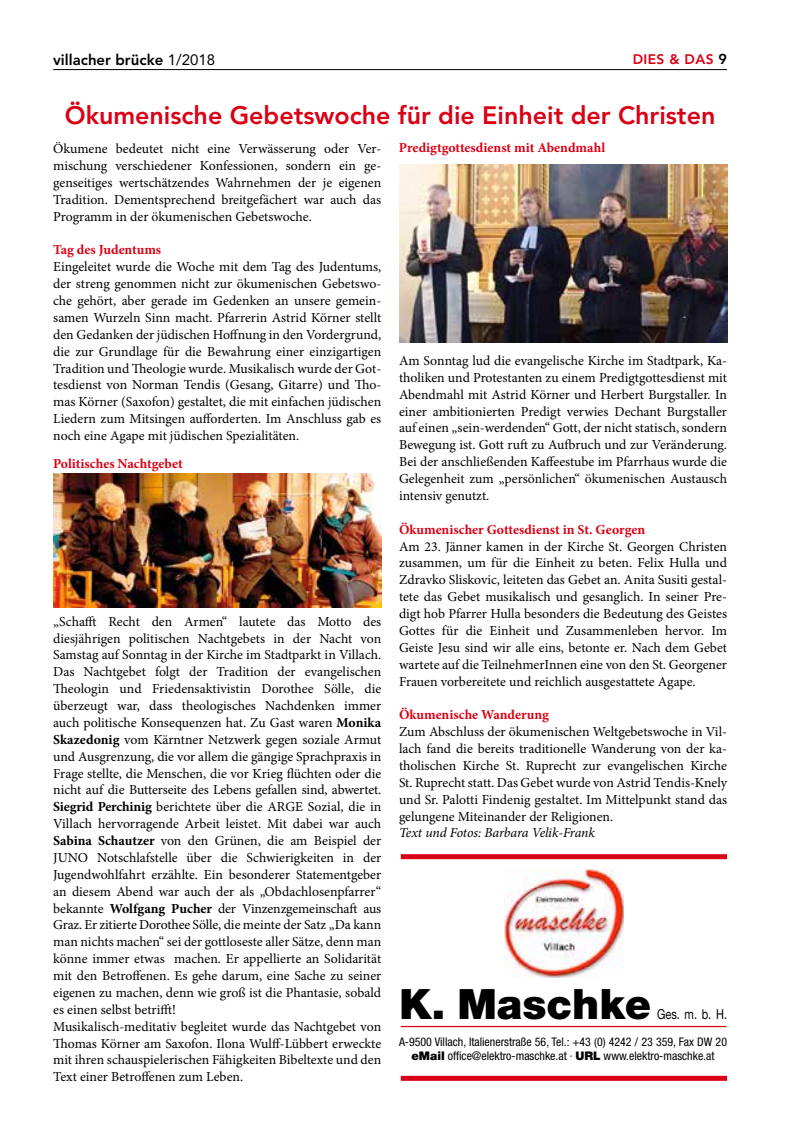
<style>
.page{position:relative;width:798px;height:1134px;background:#fff}
.page>*{position:absolute;margin:0;border:0;box-sizing:border-box;transform-origin:0 0}
.t1{font:900 41.88px "Helvetica Neue";color:#000}
.t2{font:800 25px "Avenir";color:#da0015}
.t3{font:800 15px "Avenir";color:#000}
.t4{font:13.75px/16.9px "Minion Pro";color:#000;text-align:justify}
.t5{font:700 13.75px "Minion Pro";color:#da0015}
.t6{font:italic 13.75px "Minion Pro";letter-spacing:-.015em;color:#000}
.t7{font:13.75px "Helvetica Neue";color:#000;scale:.8 1}
.t8{font:800 13.75px "Avenir";letter-spacing:.03em;color:#da0015}
.t9{font:condensed 11.88px/14.2px "Helvetica Neue";color:#000;text-align:center}
.s1{font-weight:400}
.s2{font-size:14.38px;color:#000}
.s3{font-weight:700}
.s4{font-weight:900;font-stretch:normal}
</style>
<div class="page">
<hr style="left:53px;top:69px;width:673px;height:1px;background:#000">
<img style="left:504px;top:869px;width:119px;height:108px">
<hr style="left:400px;top:1026px;width:326px;height:1px;background:#e20015">
<div style="left:400px;top:854px;width:326px;height:5px;background:#da0015"></div>
<div style="left:400px;top:1076px;width:326px;height:5px;background:#da0015"></div>
<img style="left:53px;top:474px;width:328px;height:133px">
<img style="left:399px;top:164px;width:327px;height:179px">
<p class="t3" style="left:53px;top:50px;width:163px">villacher brücke <span class="s1">1/2018</span></p>
<p class="t8" style="left:632px;top:51px;width:96px">DIES &amp; DAS <span class="s2">9</span></p>
<h2 class="t2" style="left:65px;top:101px;width:651px">Ökumenische Gebetswoche für die Einheit der Christen</h2>
<p class="t4" style="left:53px;top:140px;width:329px">Ökumene bedeutet nicht eine Verwässerung oder Ver&shy;mischung verschiedener Konfessionen, sondern ein ge&shy;genseitiges wertschätzendes Wahrnehmen der je eigenen Tradition. Dementsprechend breitgefächert war auch das Programm in der ökumenischen Gebetswoche.</p>
<p class="t5" style="left:53px;top:240px;width:109px">Tag des Judentums</p>
<p class="t4" style="left:53px;top:259px;width:329px">Eingeleitet wurde die Woche mit dem Tag des Judentums, der streng genommen nicht zur ökumenischen Gebetswo&shy;che gehört, aber gerade im Gedenken an unsere gemein&shy;samen Wurzeln Sinn macht. Pfarrerin Astrid Körner stellt den Gedanken der jüdischen Hoffnung in den Vordergrund, die zur Grundlage für die Bewahrung einer einzigartigen Tradition und Theologie wurde. Musikalisch wurde der Got&shy;tesdienst von Norman Tendis (Gesang, Gitarre) und Tho&shy;mas Körner (Saxofon) gestaltet, die mit einfachen jüdischen Liedern zum Mitsingen aufforderten. Im Anschluss gab es noch eine Agape mit jüdischen Spezialitäten.</p>
<p class="t5" style="left:53px;top:454px;width:131px">Politisches Nachtgebet</p>
<p class="t5" style="left:399px;top:138px;width:207px">Predigtgottesdienst mit Abendmahl</p>
<p class="t4" style="left:399px;top:352px;width:329px">Am Sonntag lud die evangelische Kirche im Stadtpark, Ka&shy;tholiken und Protestanten zu einem Predigtgottesdienst mit Abendmahl mit Astrid Körner und Herbert Burgstaller. In einer ambitionierten Predigt verwies Dechant Burgstaller auf einen „sein-werdenden“ Gott, der nicht statisch, sondern Bewegung ist. Gott ruft zu Aufbruch und zur Veränderung.<br>Bei der anschließenden Kaffeestube im Pfarrhaus wurde die Gelegenheit zum „persönlichen“ ökumenischen Austausch intensiv genutzt.</p>
<p class="t5" style="left:399px;top:520px;width:247px">Ökumenischer Gottesdienst in St. Georgen</p>
<p class="t4" style="left:399px;top:538px;width:329px">Am 23. Jänner kamen in der Kirche St. Georgen Christen zusammen, um für die Einheit zu beten. Felix Hulla und Zdravko Sliskovic, leiteten das Gebet an. Anita Susiti gestal&shy;tete das Gebet musikalisch und gesanglich. In seiner Pre&shy;digt hob Pfarrer Hulla besonders die Bedeutung des Geistes Gottes für die Einheit und Zusammenleben hervor. Im Geiste Jesu sind wir alle eins, betonte er. Nach dem Gebet wartete auf die TeilnehmerInnen eine von den St. Georgener Frauen vorbereitete und reichlich ausgestattete Agape.</p>
<p class="t5" style="left:399px;top:705px;width:151px">Ökumenische Wanderung</p>
<p class="t4" style="left:399px;top:723px;width:329px">Zum Abschluss der ökumenischen Weltgebetswoche in Vil&shy;lach fand die bereits traditionelle Wanderung von der ka&shy;tholischen Kirche St. Ruprecht zur evangelischen Kirche St. Ruprecht statt. Das Gebet wurde von Astrid Tendis-Knely und Sr. Palotti Findenig gestaltet. Im Mittelpunkt stand das gelungene Miteinander der Religionen.</p>
<p class="t6" style="left:399px;top:824px;width:197px">Text und Fotos: Barbara Velik-Frank</p>
<p class="t4" style="left:53px;top:613px;width:329px;text-align:left">„Schafft Recht den Armen“ lautete das Motto des diesjährigen politischen Nachtgebets in der Nacht von Samstag auf Sonntag in der Kirche im Stadtparkt in Villach.<br>Das Nachtgebet folgt der Tradition der evangelischen Theologin und Friedensaktivistin Dorothee Sölle, die überzeugt war, dass theologisches Nachdenken immer auch politische Konsequenzen hat. Zu Gast waren <span class="s3">Monika Skazedonig</span> vom Kärntner Netzwerk gegen soziale Armut und Ausgrenzung, die vor allem die gängige Sprachpraxis in Frage stellte, die Menschen, die vor Krieg flüchten oder die nicht auf die Butterseite des Lebens gefallen sind, abwertet.<br><span class="s3">Siegrid Perchinig</span> berichtete über die ARGE Sozial, die in Villach hervorragende Arbeit leistet. Mit dabei war auch <span class="s3">Sabina Schautzer</span> von den Grünen, die am Beispiel der JUNO Notschlafstelle über die Schwierigkeiten in der Jugendwohlfahrt erzählte. Ein besonderer Statementgeber an diesem Abend war auch der als „Obdachlosenpfarrer“ bekannte <span class="s3">Wolfgang Pucher</span> der Vinzenzgemeinschaft aus Graz. Er zitierte Dorothee Sölle, die meinte der Satz „Da kann man nichts machen“ sei der gottloseste aller Sätze, denn man könne immer etwas machen. Er appellierte an Solidarität mit den Betroffenen. Es gehe darum, eine Sache zu seiner eigenen zu machen, denn wie groß ist die Phantasie, sobald es einen selbst betrifft!<br>Musikalisch-meditativ begleitet wurde das Nachtgebet von Thomas Körner am Saxofon. Ilona Wulff-Lübbert erweckte mit ihren schauspielerischen Fähigkeiten Bibeltexte und den Text einer Betroffenen zum Leben.</p>
<h1 class="t1" style="left:399px;top:979px;width:254px">K. Maschke</h1>
<p class="t7" style="left:657px;top:1005px;width:89px">Ges. m. b. H.</p>
<p class="t9" style="left:399px;top:1034px;width:329px">A-9500 Villach, Italienerstraße 56, Tel.: +43 (0) 4242 / 23 359, Fax DW 20 <span class="s4">eMail</span> office@elektro-maschke.at · <span class="s4">URL</span> www.elektro-maschke.at</p>
</div>
